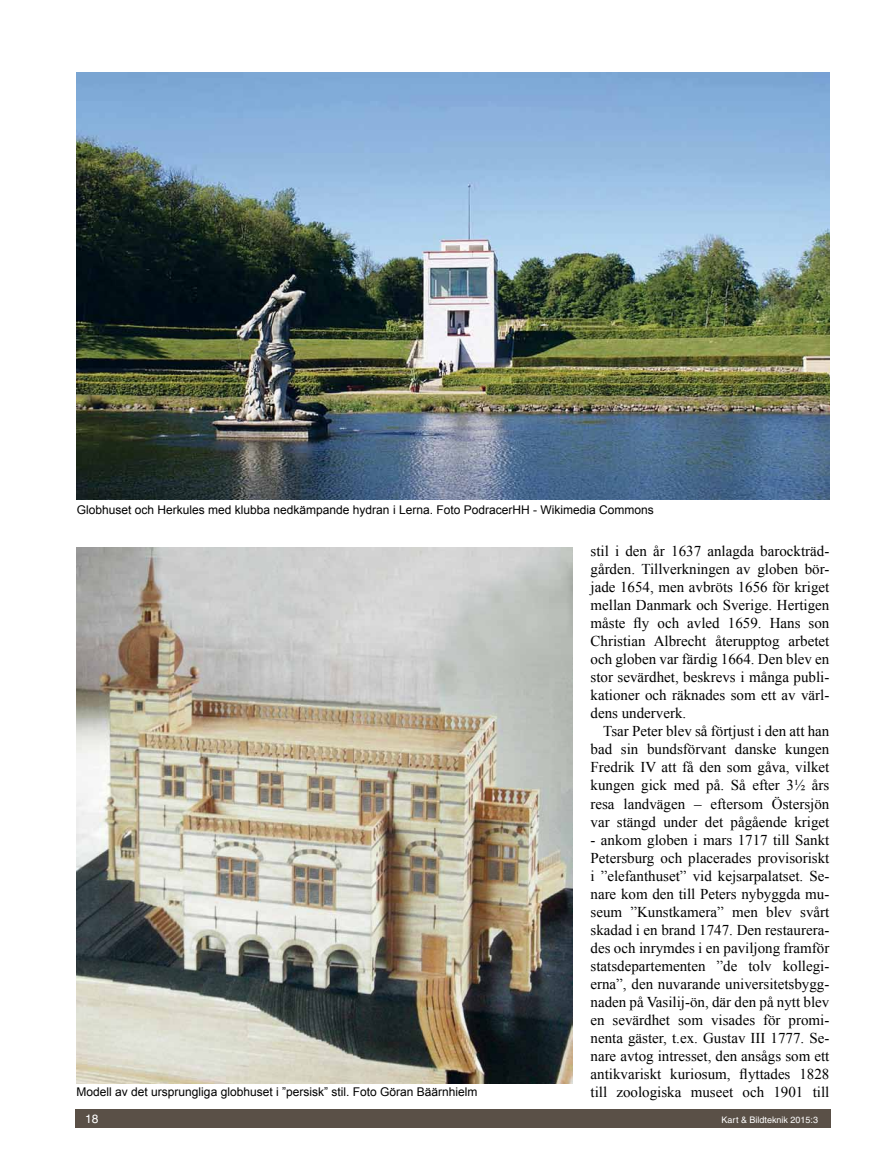
<style>
.page{position:relative;width:872px;height:1170px;background:#fff}
.page>*{position:absolute;margin:0;border:0;box-sizing:border-box;transform-origin:0 0}
.t1{font:15px/18px "Times New Roman";color:#000;text-align:justify}
.t2{font:12px "Arial";color:#000}
.t3{font:12px "Helvetica";color:#fff}
.t4{font:9px "Helvetica";color:#fff}
</style>
<div class="page">
<div style="left:75px;top:1109px;width:756px;height:18px;background:#5a5047"></div>
<img style="left:77px;top:72px;width:752px;height:428px">
<img style="left:77px;top:547px;width:495px;height:536px">
<p class="t2" style="left:77px;top:501px;width:578px">Globhuset och Herkules med klubba nedkämpande hydran i Lerna. Foto PodracerHH - Wikimedia Commons</p>
<p class="t2" style="left:77px;top:1084px;width:402px">Modell av det ursprungliga globhuset i ”persisk” stil. Foto Göran Bäärnhielm</p>
<p class="t1" style="left:590px;top:542px;width:240px">stil i den år 1637 anlagda barockträd&shy;gården. Tillverkningen av globen bör&shy;jade 1654, men avbröts 1656 för kriget mellan Danmark och Sverige. Hertigen måste fly och avled 1659. Hans son Christian Albrecht återupptog arbetet och globen var färdig 1664. Den blev en stor sevärdhet, beskrevs i många publi&shy;kationer och räknades som ett av värl&shy;dens underverk.</p>
<p class="t1" style="left:590px;top:722px;width:240px;text-indent:13px">Tsar Peter blev så förtjust i den att han bad sin bundsförvant danske kungen Fredrik IV att få den som gåva, vilket kungen gick med på. Så efter 3½ års resa landvägen – eftersom Östersjön var stängd under det pågående kriget</p>
<p class="t1" style="left:590px;top:830px;width:240px">- ankom globen i mars 1717 till Sankt Petersburg och placerades provisoriskt i ”elefanthuset” vid kejsarpalatset. Se&shy;nare kom den till Peters nybyggda mu&shy;seum ”Kunstkamera” men blev svårt skadad i en brand 1747. Den restaurera&shy;des och inrymdes i en paviljong framför statsdepartementen ”de tolv kollegi&shy;erna”, den nuvarande universitetsbygg&shy;naden på Vasilij-ön, där den på nytt blev en sevärdhet som visades för promi&shy;nenta gäster, t.ex. Gustav III 1777. Se&shy;nare avtog intresset, den ansågs som ett antikvariskt kuriosum, flyttades 1828 till zoologiska museet och 1901 till</p>
<p class="t3" style="left:85px;top:1112px;width:15px">18</p>
<p class="t4" style="left:721px;top:1114px;width:98px">Kart &amp; Bildteknik 2015:3</p>
</div>
